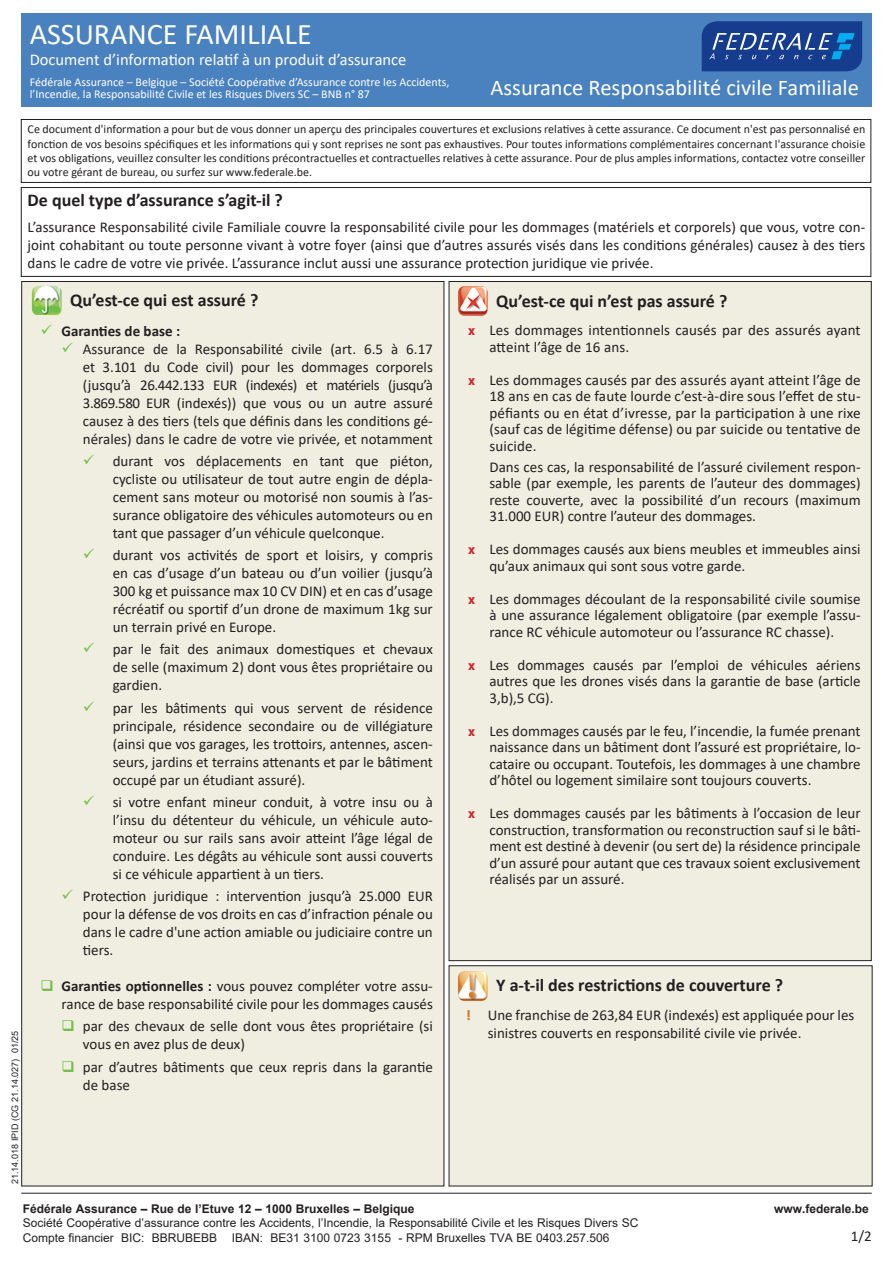
<style>
.page{position:relative;width:893px;height:1263px;background:#fff}
.page>*{position:absolute;margin:0;border:0;box-sizing:border-box;transform-origin:0 0}
.t1{font:30px "Calibri";color:#fff}
.t2{font:22.5px "Calibri";color:#fff}
.t3{font:700 18px "Calibri";color:#231f20}
.t4{font:16.5px "Calibri";color:#fff}
.t5{font:15px/18px "Calibri";color:#231f20;text-align:justify}
.t6{font:700 15px "Calibri";color:#231f20}
.t7{font:12px/14.4px "Calibri";color:#231f20;text-align:justify}
.Normaal{font:12px "Arial";color:#231f20}
.t8{font:12px "Calibri";color:#fff}
.Normaal-2{font:700 12px "Arial";color:#231f20}
.Normaal-3{font:9px "Arial";color:#231f20}
.s1{color:#75c04b}
.s2{font-weight:700}
.s3{font-family:"Tw Cen";font-weight:800;font-stretch:condensed;color:#d1232a}
.s4{font-family:"Tw Cen";font-weight:800;font-stretch:condensed;color:#d4792a}
</style>
<div class="page">
<div style="left:21px;top:13px;width:851px;height:93px;background:#4a81bf"></div>
<div style="left:21px;top:119px;width:850px;height:64px;border:1px solid #231f20"></div>
<div style="left:21px;top:187px;width:850px;height:90px;border:1px solid #231f20"></div>
<div style="left:21px;top:281px;width:423px;height:905px;background:#efeee1;border:1px solid #231f20"></div>
<div style="left:449px;top:281px;width:423px;height:680px;background:#efeee1;border:1px solid #231f20"></div>
<img style="left:32px;top:286px;width:30px;height:29px">
<img style="left:458px;top:286px;width:30px;height:30px">
<div style="left:449px;top:965px;width:424px;height:221px;background:#efeee1;border:1px solid #231f20"></div>
<hr style="left:21px;top:1193px;width:851px;height:1px;background:#231f20">
<img style="left:458px;top:971px;width:30px;height:30px">
<svg style="left:702px;top:21px;width:160px;height:50px;background:#275099"></svg>
<p class="t1" style="left:30px;top:13px;width:284px">ASSURANCE FAMILIALE</p>
<p class="t4" style="left:30px;top:48px;width:378px">Document d’information relatif à un produit d’assurance</p>
<p class="t8" style="left:30px;top:74px;width:421px">Fédérale Assurance – Belgique – Société Coopérative d’Assurance contre les Accidents,</p>
<p class="t8" style="left:30px;top:86px;width:342px">l’Incendie, la Responsabilité Civile et les Risques Divers SC – BNB n° 87</p>
<p class="t2" style="left:490px;top:72px;width:370px">Assurance Responsabilité civile Familiale</p>
<p class="t7" style="left:28px;top:122px;width:839px">Ce document d'information a pour but de vous donner un aperçu des principales couvertures et exclusions relatives à cette assurance. Ce document n'est pas personnalisé en fonction de vos besoins spécifiques et les informations qui y sont reprises ne sont pas exhaustives. Pour toutes informations complémentaires concernant l'assurance choisie et vos obligations, veuillez consulter les conditions précontractuelles et contractuelles relatives à cette assurance. Pour de plus amples informations, contactez votre conseiller ou votre gérant de bureau, ou surfez sur www.federale.be.</p>
<p class="t3" style="left:28px;top:187px;width:257px">De quel type d’assurance s’agit-il ?</p>
<p class="t5" style="left:28px;top:218px;width:839px">L’assurance Responsabilité civile Familiale couvre la responsabilité civile pour les dommages (matériels et corporels) que vous, votre con&shy;joint cohabitant ou toute personne vivant à votre foyer (ainsi que d’autres assurés visés dans les conditions générales) causez à des tiers dans le cadre de votre vie privée. L’assurance inclut aussi une assurance protection juridique vie privée.</p>
<p class="t3" style="left:70px;top:287px;width:190px">Qu’est-ce qui est assuré ?</p>
<p class="t3" style="left:496px;top:288px;width:233px">Qu’est-ce qui n’est pas assuré ?</p>
<p class="t6" style="left:40px;top:320px;width:141px"><span class="s1">✓</span> Garanties de base :</p>
<p class="t5" style="left:83px;top:339px;width:351px;text-indent:-21px"><span class="s1">✓</span> Assurance de la Responsabilité civile (art. 6.5 à 6.17 et 3.101 du Code civil) pour les dommages corporels (jusqu’à 26.442.133 EUR (indexés) et matériels (jusqu’à 3.869.580 EUR (indexés)) que vous ou un autre assuré causez à des tiers (tels que définis dans les conditions gé&shy;nérales) dans le cadre de votre vie privée, et notamment</p>
<p class="t5" style="left:83px;top:451px;width:351px"><span class="s1">✓</span> durant vos déplacements en tant que piéton,</p>
<p class="t5" style="left:113px;top:469px;width:322px">cycliste ou utilisateur de tout autre engin de dépla&shy;cement sans moteur ou motorisé non soumis à l’as&shy;surance obligatoire des véhicules automoteurs ou en tant que passager d’un véhicule quelconque.</p>
<p class="t5" style="left:83px;top:546px;width:351px"><span class="s1">✓</span> durant vos activités de sport et loisirs, y compris</p>
<p class="t5" style="left:113px;top:564px;width:322px">en cas d’usage d’un bateau ou d’un voilier (jusqu’à 300 kg et puissance max 10 CV DIN) et en cas d’usage récréatif ou sportif d’un drone de maximum 1kg sur un terrain privé en Europe.</p>
<p class="t5" style="left:83px;top:640px;width:351px"><span class="s1">✓</span> par le fait des animaux domestiques et chevaux</p>
<p class="t5" style="left:113px;top:658px;width:322px">de selle (maximum 2) dont vous êtes propriétaire ou gardien.</p>
<p class="t5" style="left:83px;top:698px;width:351px"><span class="s1">✓</span> par les bâtiments qui vous servent de résidence</p>
<p class="t5" style="left:113px;top:716px;width:322px">principale, résidence secondaire ou de villégiature (ainsi que vos garages, les trottoirs, antennes, ascen&shy;seurs, jardins et terrains attenants et par le bâtiment occupé par un étudiant assuré).</p>
<p class="t5" style="left:83px;top:792px;width:351px"><span class="s1">✓</span> si votre enfant mineur conduit, à votre insu ou à</p>
<p class="t5" style="left:113px;top:810px;width:322px">l’insu du détenteur du véhicule, un véhicule auto&shy;moteur ou sur rails sans avoir atteint l’âge légal de conduire. Les dégâts au véhicule sont aussi couverts si ce véhicule appartient à un tiers.</p>
<p class="t5" style="left:62px;top:887px;width:373px"><span class="s1">✓</span> Protection juridique : intervention jusqu’à 25.000 EUR</p>
<p class="t5" style="left:83px;top:905px;width:351px">pour la défense de vos droits en cas d’infraction pénale ou dans le cadre d'une action amiable ou judiciaire contre un tiers.</p>
<p class="t5" style="left:40px;top:977px;width:394px"><span class="s1">❑</span> <span class="s2">Garanties optionnelles :</span> vous pouvez compléter votre assu-</p>
<p class="t5" style="left:62px;top:995px;width:373px">rance de base responsabilité civile pour les dommages causés</p>
<p class="t5" style="left:62px;top:1017px;width:373px"><span class="s1">❑</span> par des chevaux de selle dont vous êtes propriétaire (si</p>
<p class="t5" style="left:83px;top:1035px;width:164px">vous en avez plus de deux)</p>
<p class="t5" style="left:62px;top:1057px;width:373px"><span class="s1">❑</span> par d’autres bâtiments que ceux repris dans la garantie</p>
<p class="t5" style="left:83px;top:1075px;width:49px">de base</p>
<p class="t5" style="left:489px;top:322px;width:373px;line-height:16.5px;text-indent:-21px"><span class="s3">x</span> Les dommages intentionnels causés par des assurés ayant atteint l’âge de 16 ans.</p>
<p class="t5" style="left:489px;top:371px;width:373px;line-height:16.5px;text-indent:-21px"><span class="s3">x</span> Les dommages causés par des assurés ayant atteint l’âge de 18 ans en cas de faute lourde c’est-à-dire sous l’effet de stu&shy;péfiants ou en état d’ivresse, par la participation à une rixe (sauf cas de légitime défense) ou par suicide ou tentative de suicide.</p>
<p class="t5" style="left:489px;top:458px;width:373px;line-height:16.5px">Dans ces cas, la responsabilité de l’assuré civilement respon&shy;sable (par exemple, les parents de l’auteur des dommages) reste couverte, avec la possibilité d’un recours (maximum 31.000 EUR) contre l’auteur des dommages.</p>
<p class="t5" style="left:489px;top:540px;width:373px;line-height:16.5px;text-indent:-21px"><span class="s3">x</span> Les dommages causés aux biens meubles et immeubles ainsi qu’aux animaux qui sont sous votre garde.</p>
<p class="t5" style="left:468px;top:590px;width:394px;line-height:16.5px;text-align:right"><span class="s3">x</span> Les dommages découlant de la responsabilité civile soumise à une assurance légalement obligatoire (par exemple l’assu-</p>
<p class="t5" style="left:489px;top:622px;width:346px">rance RC véhicule automoteur ou l’assurance RC chasse).</p>
<p class="t5" style="left:489px;top:656px;width:373px;line-height:16.5px;text-indent:-21px"><span class="s3">x</span> Les dommages causés par l’emploi de véhicules aériens autres que les drones visés dans la garantie de base (article 3,b),5 CG).</p>
<p class="t5" style="left:489px;top:722px;width:373px;line-height:16.5px;text-indent:-21px"><span class="s3">x</span> Les dommages causés par le feu, l’incendie, la fumée prenant naissance dans un bâtiment dont l’assuré est propriétaire, lo&shy;cataire ou occupant. Toutefois, les dommages à une chambre d’hôtel ou logement similaire sont toujours couverts.</p>
<p class="t5" style="left:489px;top:804px;width:373px;line-height:16.5px;text-indent:-21px"><span class="s3">x</span> Les dommages causés par les bâtiments à l’occasion de leur construction, transformation ou reconstruction sauf si le bâti&shy;ment est destiné à devenir (ou sert de) la résidence principale d’un assuré pour autant que ces travaux soient exclusivement réalisés par un assuré.</p>
<p class="t3" style="left:496px;top:972px;width:288px">Y a-t-il des restrictions de couverture ?</p>
<p class="t5" style="left:488px;top:1005px;width:368px;text-indent:-21px"><span class="s4">!</span> Une franchise de 263,84 EUR (indexés) est appliquée pour les sinistres couverts en responsabilité civile vie privée.</p>
<p class="Normaal-3" style="left:9px;top:1184px;width:155px;rotate:-90deg">21.14.018 IPID (CG 21.14.027) 01/25</p>
<p class="Normaal-2" style="left:23px;top:1200px;width:393px">Fédérale Assurance – Rue de l’Etuve 12 – 1000 Bruxelles – Belgique</p>
<p class="Normaal-2" style="left:774px;top:1200px;width:96px">www.federale.be</p>
<p class="Normaal" style="left:23px;top:1215px;width:617px">Société Coopérative d’assurance contre les Accidents, l’Incendie, la Responsabilité Civile et les Risques Divers SC</p>
<p class="Normaal" style="left:23px;top:1229px;width:588px">Compte financier BIC: BBRUBEBB IBAN: BE31 3100 0723 3155 - RPM Bruxelles TVA BE 0403.257.506</p>
<p class="t5" style="left:851px;top:1226px;width:22px">1/2</p>
</div>
